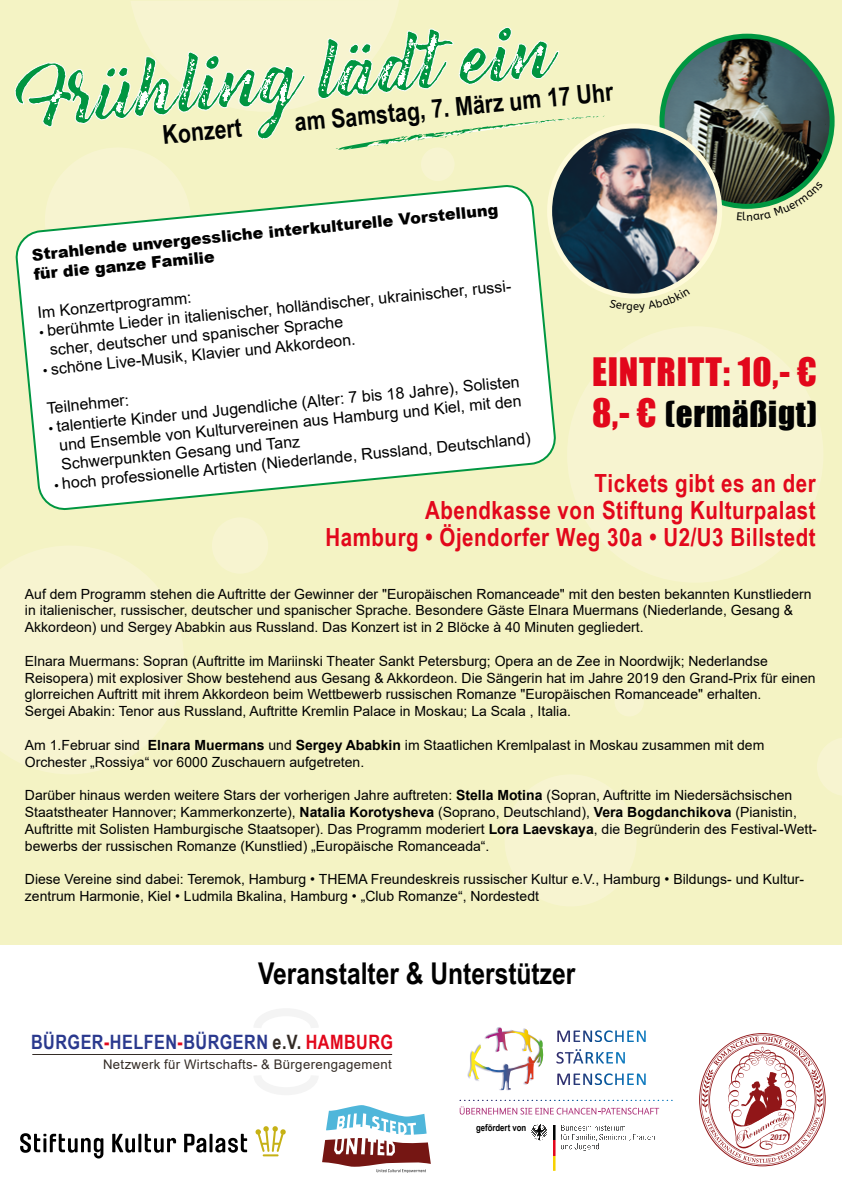
<style>
.page{position:relative;width:842px;height:1191px;background:#fff}
.page>*{position:absolute;margin:0;border:0;box-sizing:border-box;transform-origin:0 0}
.t1{font:72px "Bernadette Rough";color:#009541}
.t2{font:36px "Impact";letter-spacing:.02em;color:#e2071b}
.t3{font:33px "Impact";letter-spacing:.02em;color:#010202}
.t4{font:700 30px "Arial Narrow";color:#000}
.t5{font:700 26px "Arial Narrow";color:#010202}
.t6{font:700 25px/27px "Arial Narrow";letter-spacing:.02em;color:#e2071b;text-align:right}
.t7{font:700 19.8px "Arial Narrow";letter-spacing:.025em;color:#2a398e}
.t8{font:16px/18.7px "Arial";color:#000}
.t9{font:900 16px/18px "Arial";color:#000}
.t10{font:14px/16.8px "Arial";color:#000}
.t11{font:13.2px "Arial";letter-spacing:.025em;color:#342c26}
.t12{font:700 9.5px "Arial Narrow";color:#000}
.t13{font:italic 700 8.2px "Cambria";color:#911618;scale:.94 1}
.s1{font-family:"Myriad Pro"}
.s2{font-size:36px;color:#e2071b}
.s3{font-weight:700}
.s4{color:#e2071b}
.s5{color:#342c26}
</style>
<div class="page">
<div style="left:0;top:0;width:842px;height:944px;background:#f4f3c4"></div>
<div style="left:421px;top:147px;width:34px;height:34px;background:#f7f4d0;border-radius:50%"></div>
<svg style="left:817px;top:738px;width:25px;height:57px"></svg>
<div style="left:567px;top:326px;width:256px;height:256px;background:#f7f4d0;border-radius:50%"></div>
<svg style="left:0;top:546px;width:184px;height:228px;fill:#f7f4d0"></svg>
<div style="left:45px;top:147px;width:146px;height:146px;background:#f7f4d0;border-radius:50%"></div>
<div style="left:212px;top:517px;width:56px;height:56px;background:#f7f4d0;border-radius:50%"></div>
<div style="left:614px;top:687px;width:30px;height:29px;background:#f7f4d0;border-radius:50%"></div>
<div style="left:505px;top:774px;width:132px;height:132px;background:#f7f4d0;border-radius:50%"></div>
<hr style="left:32px;top:1054px;width:360px;height:1px;background:#342c26">
<svg style="left:699px;top:1033px;width:127px;height:133px"></svg>
<svg style="left:20px;top:1133px;width:83px;height:25px"></svg>
<svg style="left:112px;top:1133px;width:64px;height:19px"></svg>
<svg style="left:184px;top:1009px;width:247px;height:163px"></svg>
<img style="left:485px;top:1027px;width:58px;height:25px">
<img style="left:525px;top:1047px;width:19px;height:19px">
<img style="left:489px;top:1062px;width:45px;height:28px">
<img style="left:468px;top:1045px;width:21px;height:34px">
<img style="left:459px;top:1099px;width:214px;height:2px">
<img style="left:604px;top:1073px;width:8px;height:12px">
<svg style="left:595px;top:1073px;width:7px;height:12px"></svg>
<img style="left:581px;top:1050px;width:21px;height:13px">
<img style="left:556px;top:1049px;width:25px;height:14px">
<img style="left:604px;top:1030px;width:8px;height:12px">
<svg style="left:595px;top:1030px;width:7px;height:12px"></svg>
<svg style="left:460px;top:1106px;width:199px;height:8px"></svg>
<img style="left:531px;top:1124px;width:124px;height:47px">
<svg style="left:15px;top:0;width:590px;height:150px"></svg>
<img style="left:662px;top:36px;width:170px;height:170px;border-radius:85px">
<div style="left:659px;top:34px;width:175px;height:175px;border:5px solid #009641;border-radius:50%"></div>
<img style="left:550px;top:126px;width:170px;height:170px;border-radius:85px">
<svg style="left:15px;top:183px;width:543px;height:327px"></svg>
<svg style="left:737px;top:181px;width:74px;height:28px"></svg>
<svg style="left:609px;top:288px;width:66px;height:11px"></svg>
<h1 class="t1" style="left:24px;top:45px;width:529px;rotate:-6deg">Frühling lädt ein</h1>
<h3 class="t5" style="left:293px;top:104px;width:321px;rotate:-6deg">am Samstag, 7. März um 17 Uhr</h3>
<h3 class="t5" style="left:160px;top:116px;width:81px;rotate:-6deg">Konzert</h3>
<p class="t9" style="left:31px;top:247px;width:470px;rotate:-6deg">Strahlende unvergessliche interkulturelle Vorstellung für die ganze Familie</p>
<p class="t8" style="left:37px;top:303px;width:156px;rotate:-6deg">Im Konzertprogramm:</p>
<p class="t8" style="left:47px;top:323px;width:467px;line-height:18.4px;text-indent:-9px;rotate:-6deg"><span class="s1">•</span>berühmte Lieder in italienischer, holländischer, ukrainischer, russi&shy;scher, deutscher und spanischer Sprache</p>
<p class="t8" style="left:42px;top:361px;width:315px;rotate:-6deg"><span class="s1">•</span>schöne Live-Musik, Klavier und Akkordeon.</p>
<p class="t8" style="left:46px;top:399px;width:84px;rotate:-6deg">Teilnehmer:</p>
<h2 class="t2" style="left:592px;top:343px;width:226px">EINTRITT: 10,- €</h2>
<h3 class="t3" style="left:592px;top:388px;width:226px"><span class="s2">8,- €</span> (ermäßigt)</h3>
<p class="t8" style="left:56px;top:418px;width:466px;text-align:justify;text-indent:-9px;rotate:-6deg"><span class="s1">•</span>talentierte Kinder und Jugendliche (Alter: 7 bis 18 Jahre), Solisten und Ensemble von Kulturvereinen aus Hamburg und Kiel, mit den Schwerpunkten Gesang und Tanz</p>
<p class="t8" style="left:53px;top:477px;width:480px;rotate:-6deg"><span class="s1">•</span>hoch professionelle Artisten (Niederlande, Russland, Deutschland)</p>
<h3 class="t6" style="left:325px;top:468px;width:492px">Tickets gibt es an der<br>Abendkasse von Stiftung Kulturpalast<br>Hamburg • Öjendorfer Weg 30a • U2/U3 Billstedt</h3>
<p class="t10" style="left:25px;top:585px;width:788px">Auf dem Programm stehen die Auftritte der Gewinner der "Europäischen Romanceade" mit den besten bekannten Kunstliedern in italienischer, russischer, deutscher und spanischer Sprache. Besondere Gäste Elnara Muermans (Niederlande, Gesang &amp;<br>Akkordeon) und Sergey Ababkin aus Russland. Das Konzert ist in 2 Blöcke à 40 Minuten gegliedert.</p>
<p class="t10" style="left:25px;top:652px;width:792px">Elnara Muermans: Sopran (Auftritte im Mariinski Theater Sankt Petersburg; Opera an de Zee in Noordwijk; Nederlandse Reisopera) mit explosiver Show bestehend aus Gesang &amp; Akkordeon. Die Sängerin hat im Jahre 2019 den Grand-Prix für einen glorreichen Auftritt mit ihrem Akkordeon beim Wettbewerb russischen Romanze "Europäischen Romanceade" erhalten.<br>Sergei Abakin: Tenor aus Russland, Auftritte Kremlin Palace in Moskau; La Scala , Italia.</p>
<p class="t10" style="left:25px;top:736px;width:741px">Am 1.Februar sind <span class="s3">Elnara Muermans</span> und <span class="s3">Sergey Ababkin</span> im Staatlichen Kremlpalast in Moskau zusammen mit dem<br>Orchester „Rossiya“ vor 6000 Zuschauern aufgetreten.</p>
<p class="t10" style="left:25px;top:787px;width:793px">Darüber hinaus werden weitere Stars der vorherigen Jahre auftreten: <span class="s3">Stella Motina</span> (Sopran, Auftritte im Niedersächsischen Staatstheater Hannover; Kammerkonzerte), <span class="s3">Natalia Korotysheva</span> (Soprano, Deutschland), <span class="s3">Vera Bogdanchikova</span> (Pianistin, Auftritte mit Solisten Hamburgische Staatsoper). Das Programm moderiert <span class="s3">Lora Laevskaya</span>, die Begründerin des Festival-Wett&shy;bewerbs der russischen Romanze (Kunstlied) „Europäische Romanceada“.</p>
<p class="t10" style="left:25px;top:871px;width:781px">Diese Vereine sind dabei: Teremok, Hamburg • THEMA Freundeskreis russischer Kultur e.V., Hamburg • Bildungs- und Kultur&shy;zentrum Harmonie, Kiel • Ludmila Bkalina, Hamburg • „Club Romanze“, Nordestedt</p>
<h3 class="t4" style="left:258px;top:950px;width:319px">Veranstalter &amp; Unterstützer</h3>
<h3 class="t7" style="left:31px;top:1026px;width:363px">BÜRGER<span class="s4">-</span>HELFEN<span class="s4">-</span>BÜRGERN <span class="s5">e.V.</span> <span class="s4">HAMBURG</span></h3>
<p class="t11" style="left:103px;top:1055px;width:290px">Netzwerk für Wirtschafts- &amp; Bürgerengagement</p>
<p class="t12" style="left:476px;top:1120px;width:52px">gefördert von</p>
<p class="t13" style="left:770px;top:1131px;width:19px">2017</p>
</div>
